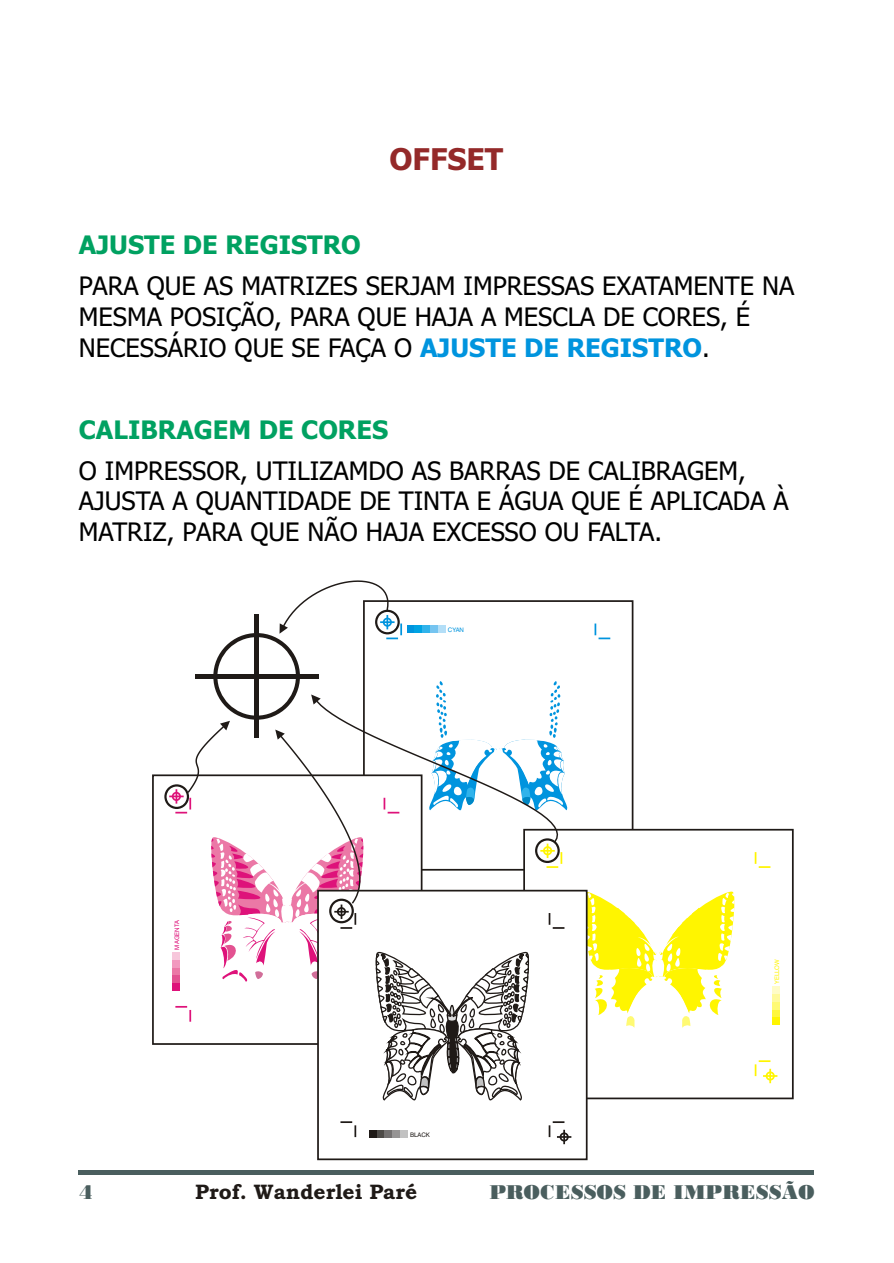
<style>
.page{position:relative;width:894px;height:1263px;background:#fff}
.page>*{position:absolute;margin:0;border:0;box-sizing:border-box;transform-origin:0 0}
.t1{font:700 30px "Tahoma";color:#942929}
.t2{font:25.5px/30.8px "Tahoma";color:#000}
.t3{font:700 25.5px "Tahoma";color:#00a161}
.t4{font:900 21px "Bodoni";color:#4a5e5e}
.t5{font:21px "Bookman Old Style";color:#1f1a17}
.t6{font:6.15px "Swis 721 BT";color:#de127a}
.t7{font:6.15px "Swis 721 BT";color:#fff500}
.t8{font:6.15px "Swis 721 BT";color:#1f1a17}
.t9{font:6.15px "Swis 721 BT";color:#0094de}
.s1{font-weight:700;color:#0094de}
</style>
<div class="page">
<div style="left:79px;top:1170px;width:735px;height:5px;background:#4a5e5e"></div>
<div style="left:523px;top:829px;width:271px;height:270px;background:#fff;border:2px solid #1f1a17"></div>
<svg style="left:755px;top:852px;width:15px;height:16px"></svg>
<svg style="left:755px;top:1060px;width:22px;height:23px"></svg>
<div style="left:772px;top:1017px;width:8px;height:8px;background:#fff500"></div>
<div style="left:772px;top:1010px;width:8px;height:7px;background:#fff73b"></div>
<div style="left:772px;top:1002px;width:8px;height:8px;background:#fffa73"></div>
<div style="left:772px;top:994px;width:8px;height:8px;background:#fffa9c"></div>
<div style="left:772px;top:986px;width:8px;height:8px;background:#fffcc7"></div>
<div style="left:152px;top:774px;width:271px;height:271px;background:#fff;border:2px solid #1f1a17"></div>
<div style="left:317px;top:890px;width:271px;height:270px;background:#fff;border:2px solid #1f1a17"></div>
<svg style="left:340px;top:1121px;width:16px;height:16px"></svg>
<svg style="left:549px;top:1121px;width:22px;height:23px"></svg>
<div style="left:369px;top:1130px;width:8px;height:8px;background:#1f1a17"></div>
<div style="left:377px;top:1130px;width:8px;height:8px;background:#4d4a47"></div>
<div style="left:385px;top:1130px;width:7px;height:8px;background:#737070"></div>
<div style="left:392px;top:1130px;width:8px;height:8px;background:#969494"></div>
<div style="left:400px;top:1130px;width:8px;height:8px;background:#c2c2c2"></div>
<svg style="left:164px;top:580px;width:574px;height:522px"></svg>
<p class="t3" style="left:79px;top:235px;width:283px">AJUSTE DE REGISTRO</p>
<p class="t1" style="left:390px;top:147px;width:115px">OFFSET</p>
<p class="t2" style="left:79px;top:273px;width:717px">PARA QUE AS MATRIZES SERJAM IMPRESSAS EXATAMENTE NA<br>MESMA POSIÇÃO, PARA QUE HAJA A MESCLA DE CORES, É<br>NECESSÁRIO QUE SE FAÇA O <span class="s1">AJUSTE DE REGISTRO</span>.</p>
<p class="t3" style="left:79px;top:419px;width:311px">CALIBRAGEM DE CORES</p>
<p class="t2" style="left:79px;top:457px;width:711px">O IMPRESSOR, UTILIZAMDO AS BARRAS DE CALIBRAGEM,<br>AJUSTA A QUANTIDADE DE TINTA E ÁGUA QUE É APLICADA À<br>MATRIZ, PARA QUE NÃO HAJA EXCESSO OU FALTA.</p>
<p class="t9" style="left:448px;top:627px;width:18px">CYAN</p>
<p class="t4" style="left:79px;top:1185px;width:15px">4</p>
<p class="t6" style="left:174px;top:950px;width:31px;rotate:-90deg">MAGENTA</p>
<p class="t7" style="left:775px;top:984px;width:26px;rotate:-90deg">YELLOW</p>
<p class="t8" style="left:410px;top:1133px;width:21px">BLACK</p>
<p class="t5" style="left:195px;top:1184px;width:224px">Prof. Wanderlei Paré</p>
<p class="t4" style="left:489px;top:1185px;width:327px">PROCESSOS DE IMPRESSÃO</p>
</div>
